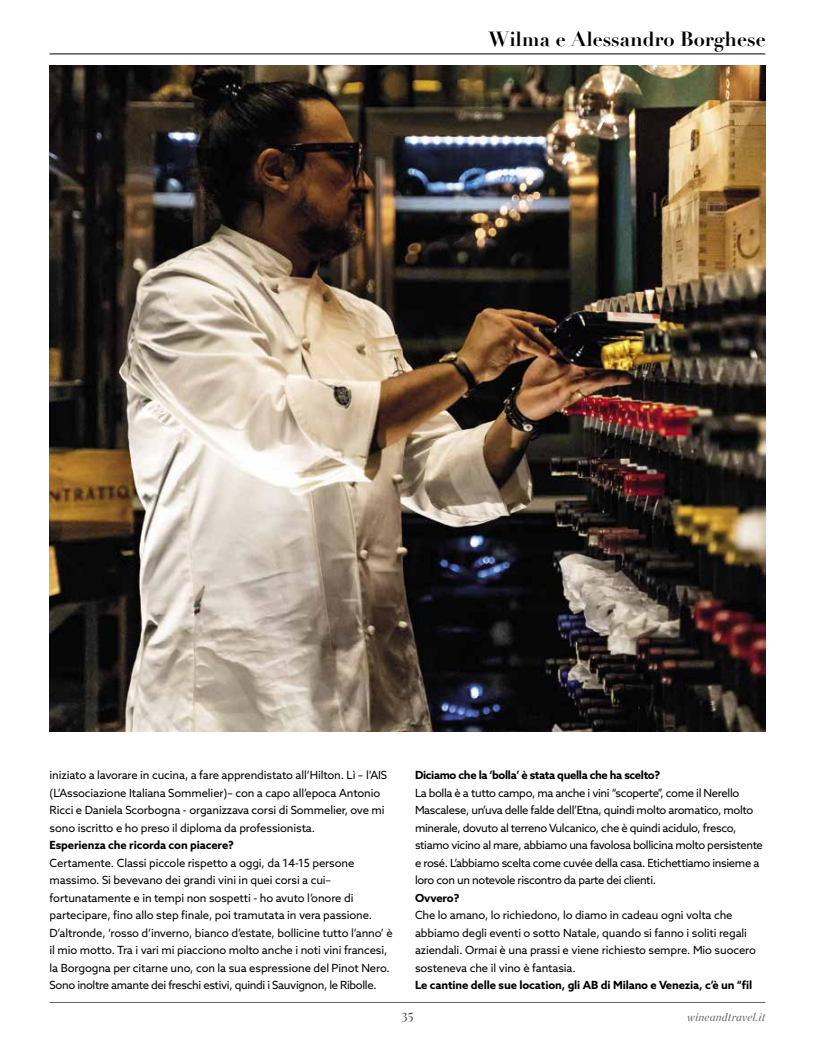
<style>
.page{position:relative;width:815px;height:1046px;background:#fff}
.page>*{position:absolute;margin:0;border:0;box-sizing:border-box;transform-origin:0 0}
.t1{font:700 20px "Didot";color:#000}
.t2{font:13.75px "Playfair Display";color:#484848}
.t3{font:11.25px/17.5px "Azo Sans";letter-spacing:-.01em;color:#000}
.t4{font:11.25px/17.5px "Azo Sans";letter-spacing:-.03em;color:#000}
.t5{font:700 11.25px "Azo Sans";letter-spacing:-.01em;color:#000}
.t6{font:700 11.25px "Azo Sans";letter-spacing:-.03em;color:#000}
.t7{font:italic 11.25px "Chronicle Display";letter-spacing:.02em;color:#636363}
</style>
<div class="page">
<hr style="left:50px;top:1002px;width:715px;height:1px;background:#636363">
<img style="left:50px;top:66px;width:716px;height:665px">
<hr style="left:50px;top:54px;width:715px;height:1px;background:#000">
<h1 class="t1" style="left:489px;top:26px;width:279px">Wilma e Alessandro Borghese</h1>
<p class="t3" style="left:50px;top:766px;width:339px">iniziato a lavorare in cucina, a fare apprendistato all’Hilton. Lì – l’AIS (L’Associazione Italiana Sommelier)– con a capo all’epoca Antonio Ricci e Daniela Scorbogna - organizzava corsi di Sommelier, ove mi sono iscritto e ho preso il diploma da professionista.</p>
<p class="t5" style="left:50px;top:837px;width:186px">Esperienza che ricorda con piacere?</p>
<p class="t3" style="left:50px;top:853px;width:345px">Certamente. Classi piccole rispetto a oggi, da 14-15 persone massimo. Si bevevano dei grandi vini in quei corsi a cui– fortunatamente e in tempi non sospetti - ho avuto l’onore di partecipare, fino allo step finale, poi tramutata in vera passione.<br>D’altronde, ‘rosso d’inverno, bianco d’estate, bollicine tutto l’anno’ è il mio motto. Tra i vari mi piacciono molto anche i noti vini francesi, la Borgogna per citarne uno, con la sua espressione del Pinot Nero.<br>Sono inoltre amante dei freschi estivi, quindi i Sauvignon, le Ribolle.</p>
<p class="t6" style="left:415px;top:767px;width:247px">Diciamo che la ‘bolla’ è stata quella che ha scelto?</p>
<p class="t4" style="left:415px;top:783px;width:349px">La bolla è a tutto campo, ma anche i vini “scoperte”, come il Nerello Mascalese, un’uva delle falde dell’Etna, quindi molto aromatico, molto minerale, dovuto al terreno Vulcanico, che è quindi acidulo, fresco, stiamo vicino al mare, abbiamo una favolosa bollicina molto persistente e rosé. L’abbiamo scelta come cuvée della casa. Etichettiamo insieme a loro con un notevole riscontro da parte dei clienti.</p>
<p class="t5" style="left:415px;top:890px;width:46px">Ovvero?</p>
<p class="t3" style="left:415px;top:906px;width:342px">Che lo amano, lo richiedono, lo diamo in cadeau ogni volta che abbiamo degli eventi o sotto Natale, quando si fanno i soliti regali aziendali. Ormai è una prassi e viene richiesto sempre. Mio suocero sosteneva che il vino è fantasia.</p>
<p class="t5" style="left:415px;top:977px;width:339px">Le cantine delle sue location, gli AB di Milano e Venezia, c’è un “fil</p>
<p class="t2" style="left:402px;top:1003px;width:13px">35</p>
<p class="t7" style="left:687px;top:1007px;width:80px">wineandtravel.it</p>
</div>
